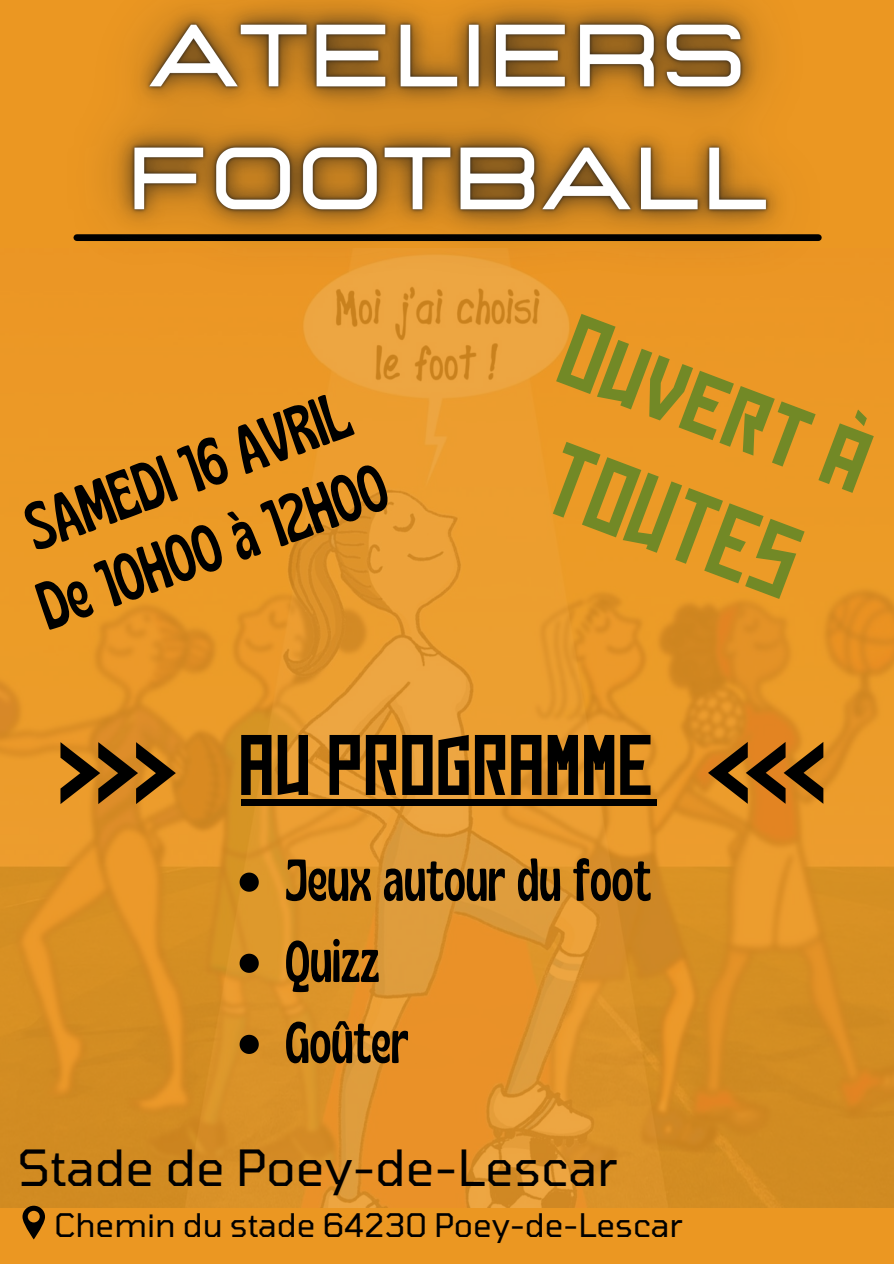
<style>
.page{position:relative;width:894px;height:1264px;background:#fff}
.page>*{position:absolute;margin:0;border:0;box-sizing:border-box;transform-origin:0 0}
.t1{font:90px/124.9px "Istruktura";color:#728926;text-align:center}
.t2{font:75px "Istruktura";color:#000}
.t3{font:condensed 67.5px "Gliker";color:#000}
.t4{font:condensed 58.5px "Gliker";color:#000}
.t5{font:49.5px "Tomorrow";color:#000}
.t6{font:32.25px "Tomorrow";color:#000}
</style>
<div class="page">
<div style="left:0;top:0;width:893px;height:1263px;background:#eb9722"></div>
<img style="left:0;top:346px;width:893px;height:861px">
<svg style="left:22px;top:1205px;width:23px;height:34px"></svg>
<img style="left:73px;top:0;width:749px;height:346px">
<svg style="left:239px;top:872px;width:20px;height:19px"></svg>
<svg style="left:239px;top:953px;width:20px;height:19px"></svg>
<svg style="left:239px;top:1034px;width:20px;height:19px"></svg>
<div style="left:241px;top:799px;width:415px;height:7px;background:#000"></div>
<svg style="left:707px;top:742px;width:116px;height:61px"></svg>
<svg style="left:60px;top:742px;width:116px;height:62px"></svg>
<p class="t3" style="left:14px;top:489px;width:342px;rotate:-20deg">SAMEDI 16 AVRIL</p>
<p class="t3" style="left:26px;top:569px;width:368px;rotate:-20deg">De 10H00 à 12H00</p>
<p class="t1" style="left:588px;top:297px;width:325px;rotate:21deg">Ouvert à<br>TOUTES</p>
<p class="t2" style="left:241px;top:735px;width:417px">AU PROGRAMME</p>
<p class="t4" style="left:285px;top:844px;width:367px">Jeux autour du foot</p>
<p class="t4" style="left:285px;top:925px;width:96px">Quizz</p>
<p class="t4" style="left:285px;top:1006px;width:125px">Goûter</p>
<p class="t5" style="left:17px;top:1136px;width:601px">Stade de Poey-de-Lescar</p>
<p class="t6" style="left:55px;top:1205px;width:629px">Chemin du stade 64230 Poey-de-Lescar</p>
</div>
